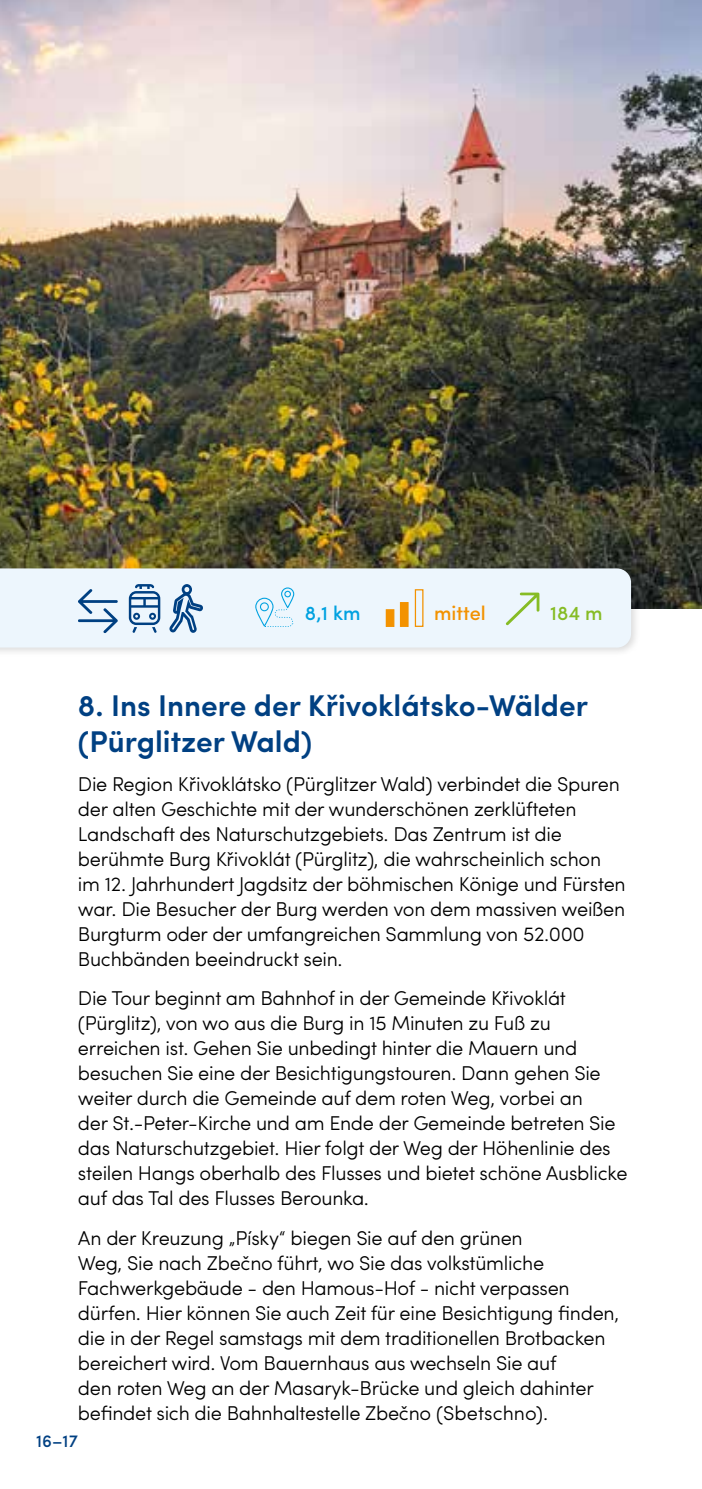
<style>
.page{position:relative;width:702px;height:1489px;background:#fff}
.page>*{position:absolute;margin:0;border:0;box-sizing:border-box;transform-origin:0 0}
.t1{font:600 30px/36px "Sofia Pro";color:#004082}
.t2{font:300 20px/25px "Sofia Pro";letter-spacing:-.015em;color:#000}
.t3{font:500 20px "Sofia Pro";color:#f39200}
.t4{font:500 20px "Sofia Pro";color:#00a1e0}
.t5{font:500 20px "Sofia Pro";color:#86bc25}
.t6{font:500 17.5px "Sofia Pro";color:#004082}
</style>
<div class="page">
<img style="left:0;top:0;width:702px;height:608px">
<div style="left:0;top:563px;width:641px;height:94px;background:#000;opacity:.15"></div>
<div style="left:0;top:568px;width:631px;height:79px;background:#edf6fd"></div>
<svg style="left:78px;top:589px;width:40px;height:44px;background:#b8cde1"></svg>
<svg style="left:255px;top:587px;width:39px;height:40px;background:#cfebf9"></svg>
<div style="left:386px;top:609px;width:8px;height:18px;background:#f39200"></div>
<div style="left:400px;top:602px;width:8px;height:25px;background:#f39200"></div>
<div style="left:415px;top:589px;width:8px;height:38px;border:1px solid #f39200"></div>
<svg style="left:506px;top:592px;width:33px;height:33px"></svg>
<svg style="left:129px;top:584px;width:31px;height:48px"></svg>
<svg style="left:169px;top:584px;width:34px;height:48px;background:#9cb7d3"></svg>
<p class="t4" style="left:305px;top:598px;width:57px">8,1 km</p>
<p class="t3" style="left:434px;top:598px;width:53px">mittel</p>
<p class="t5" style="left:550px;top:598px;width:54px">184 m</p>
<h1 class="t1" style="left:78px;top:685px;width:511px">8. Ins Innere der Křivoklátsko-Wälder (Pürglitzer Wald)</h1>
<p class="t2" style="left:78px;top:770px;width:549px">Die Region Křivoklátsko (Pürglitzer Wald) verbindet die Spuren der alten Geschichte mit der wunderschönen zerklüfteten Landschaft des Naturschutzgebiets. Das Zentrum ist die berühmte Burg Křivoklát (Pürglitz), die wahrscheinlich schon im 12. Jahrhundert Jagdsitz der böhmischen Könige und Fürsten war. Die Besucher der Burg werden von dem massiven weißen Burgturm oder der umfangreichen Sammlung von 52.000<br>Buchbänden beeindruckt sein.</p>
<p class="t2" style="left:78px;top:984px;width:551px">Die Tour beginnt am Bahnhof in der Gemeinde Křivoklát (Pürglitz), von wo aus die Burg in 15 Minuten zu Fuß zu erreichen ist. Gehen Sie unbedingt hinter die Mauern und besuchen Sie eine der Besichtigungstouren. Dann gehen Sie weiter durch die Gemeinde auf dem roten Weg, vorbei an<br>der St.-Peter-Kirche und am Ende der Gemeinde betreten Sie das Naturschutzgebiet. Hier folgt der Weg der Höhenlinie des steilen Hangs oberhalb des Flusses und bietet schöne Ausblicke auf das Tal des Flusses Berounka.</p>
<p class="t2" style="left:78px;top:1223px;width:543px">An der Kreuzung „Písky“ biegen Sie auf den grünen<br>Weg, Sie nach Zbečno führt, wo Sie das volkstümliche Fachwerkgebäude - den Hamous-Hof - nicht verpassen dürfen. Hier können Sie auch Zeit für eine Besichtigung finden, die in der Regel samstags mit dem traditionellen Brotbacken bereichert wird. Vom Bauernhaus aus wechseln Sie auf<br>den roten Weg an der Masaryk-Brücke und gleich dahinter befindet sich die Bahnhaltestelle Zbečno (Sbetschno).</p>
<p class="t6" style="left:36px;top:1427px;width:43px">16–17</p>
</div>
